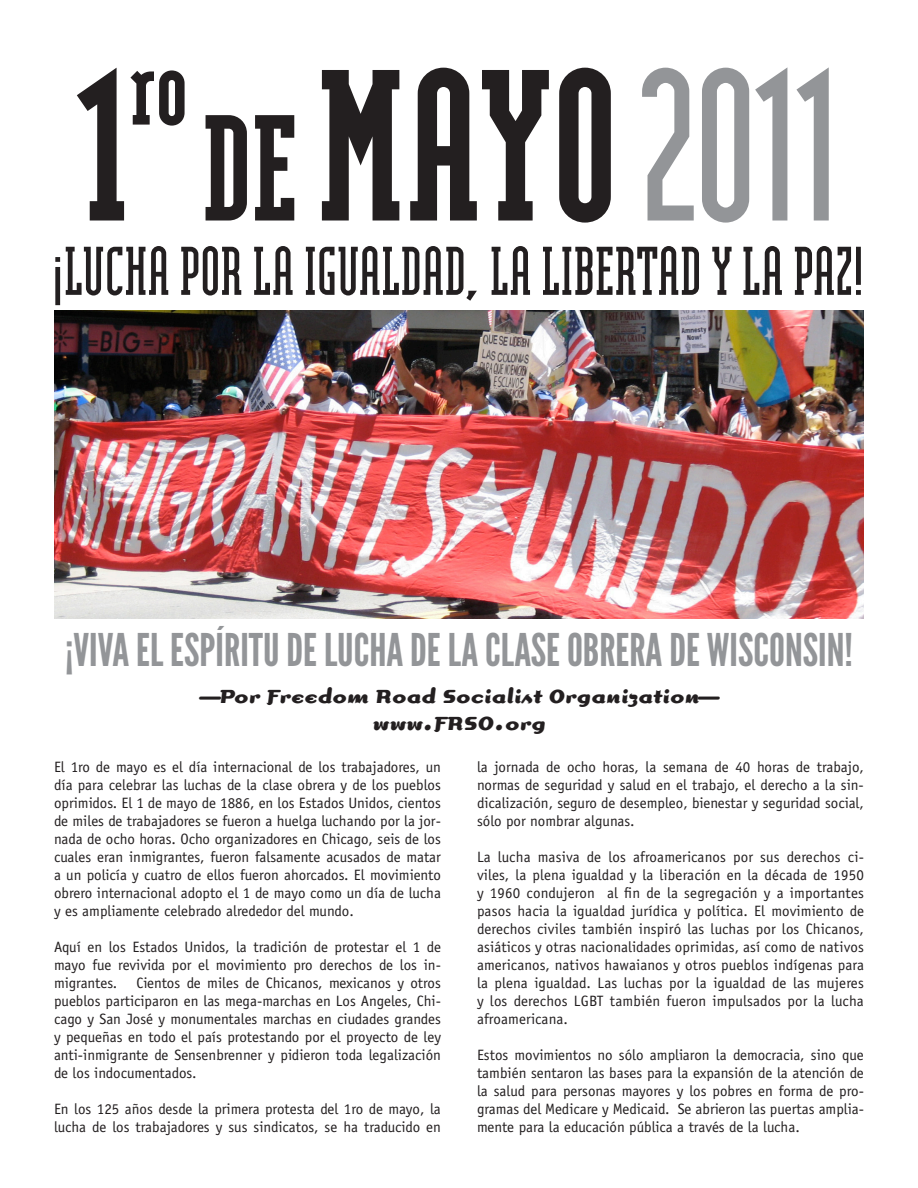
<style>
.page{position:relative;width:918px;height:1188px;background:#fff}
.page>*{position:absolute;margin:0;border:0;box-sizing:border-box;transform-origin:0 0}
.t1{font:900 258.15px "Modula Serif";color:#231f20}
.t2{font:900 127.35px "Modula Serif";color:#231f20}
.t3{font:700 82.5px "Modula Serif";letter-spacing:-.005em;color:#231f20}
.t4{font:45px "League Gothic";color:#939598}
.t5{font:700 21px/27px "Dogma Script";letter-spacing:-.01em;color:#231f20;text-align:center}
.t6{font:15px/18px "Officina Sans";color:#231f20;text-align:justify}
.s1{font-size:258.15px}
.s2{font-size:180.75px}
.s3{font-family:"Modula";font-weight:700;color:#939598}
</style>
<div class="page">
<img style="left:54px;top:310px;width:810px;height:309px">
<h2 class="t2" style="left:77px;top:29px;width:113px"><span class="s1">1</span>ro</h2>
<h1 class="t1" style="left:202px;top:27px;width:646px"><span class="s2">de</span> MAYO <span class="s3">2011</span></h1>
<h3 class="t3" style="left:49px;top:235px;width:821px">¡LUCHA POR LA IGUALDAD, LA LIBERTAD Y LA PAZ!</h3>
<h3 class="t4" style="left:65px;top:624px;width:789px">¡VIVA EL ESPÍRITU DE LUCHA DE LA CLASE OBRERA DE WISCONSIN!</h3>
<h3 class="t5" style="left:200px;top:680px;width:519px">—Por Freedom Road Socialist Organization— www.FRSO.org</h3>
<p class="t6" style="left:54px;top:758px;width:388px">El 1ro de mayo es el día internacional de los trabajadores, un día para celebrar las luchas de la clase obrera y de los pueblos oprimidos. El 1 de mayo de 1886, en los Estados Unidos, cientos de miles de trabajadores se fueron a huelga luchando por la jor&shy;nada de ocho horas. Ocho organizadores en Chicago, seis de los cuales eran inmigrantes, fueron falsamente acusados de matar a un policía y cuatro de ellos fueron ahorcados. El movimiento obrero internacional adopto el 1 de mayo como un día de lucha y es ampliamente celebrado alrededor del mundo.</p>
<p class="t6" style="left:54px;top:938px;width:389px">Aquí en los Estados Unidos, la tradición de protestar el 1 de mayo fue revivida por el movimiento pro derechos de los in&shy;migrantes.</p>
<p class="t6" style="left:54px;top:974px;width:389px;text-indent:82px">Cientos de miles de Chicanos, mexicanos y otros pueblos participaron en las mega-marchas en Los Angeles, Chi&shy;cago y San José y monumentales marchas en ciudades grandes y pequeñas en todo el país protestando por el proyecto de ley anti-inmigrante de Sensenbrenner y pidieron toda legalización de los indocumentados.</p>
<p class="t6" style="left:54px;top:1100px;width:388px">En los 125 años desde la primera protesta del 1ro de mayo, la lucha de los trabajadores y sus sindicatos, se ha traducido en</p>
<p class="t6" style="left:477px;top:758px;width:389px">la jornada de ocho horas, la semana de 40 horas de trabajo, normas de seguridad y salud en el trabajo, el derecho a la sin&shy;dicalización, seguro de desempleo, bienestar y seguridad social, sólo por nombrar algunas.</p>
<p class="t6" style="left:477px;top:848px;width:389px">La lucha masiva de los afroamericanos por sus derechos ci&shy;viles, la plena igualdad y la liberación en la década de 1950 y 1960 condujeron al fin de la segregación y a importantes pasos hacia la igualdad jurídica y política. El movimiento de derechos civiles también inspiró las luchas por los Chicanos, asiáticos y otras nacionalidades oprimidas, así como de nativos americanos, nativos hawaianos y otros pueblos indígenas para la plena igualdad. Las luchas por la igualdad de las mujeres y los derechos LGBT también fueron impulsados por la lucha afroamericana.</p>
<p class="t6" style="left:477px;top:1046px;width:389px">Estos movimientos no sólo ampliaron la democracia, sino que también sentaron las bases para la expansión de la atención de la salud para personas mayores y los pobres en forma de pro&shy;gramas del Medicare y Medicaid. Se abrieron las puertas amplia&shy;mente para la educación pública a través de la lucha.</p>
</div>
